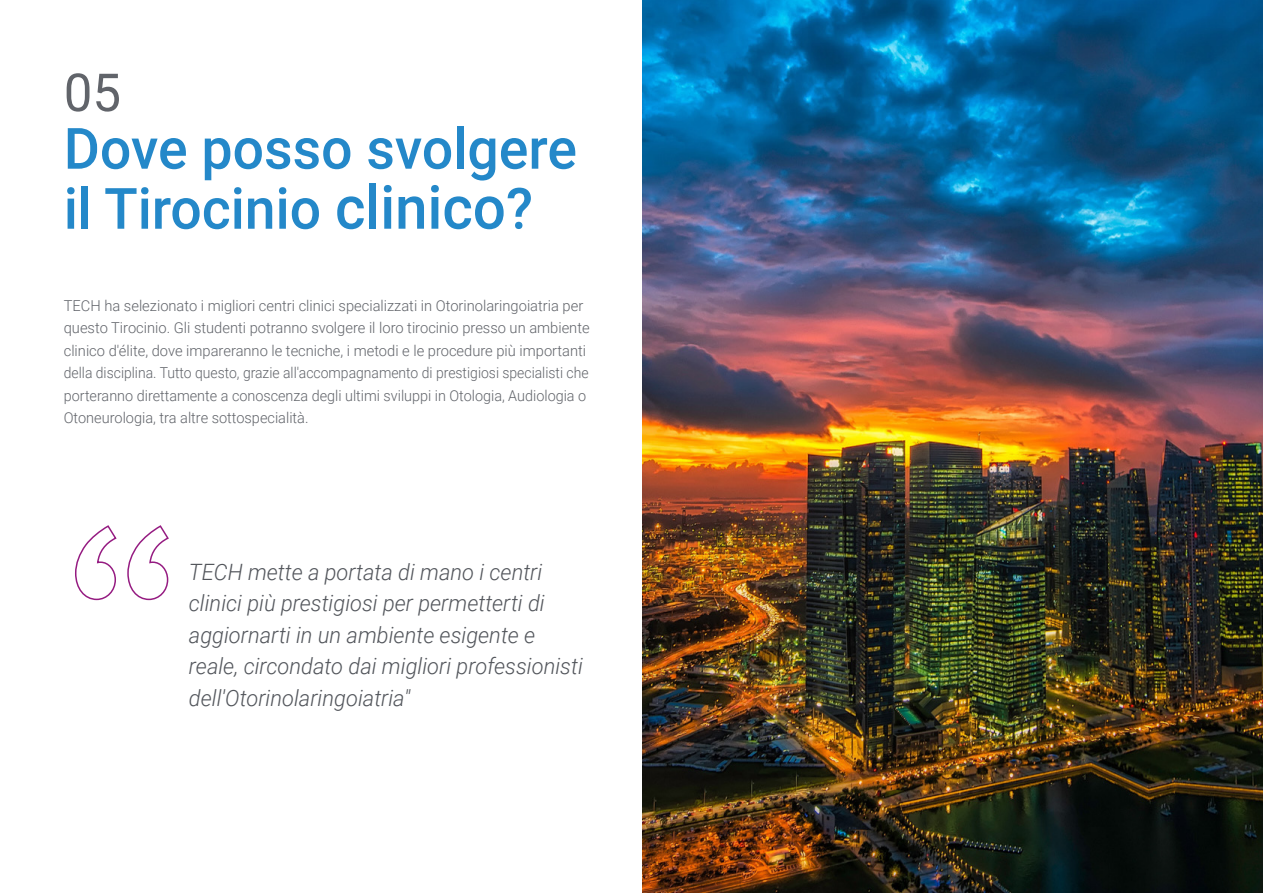
<style>
.page{position:relative;width:1263px;height:893px;background:#fff}
.page>*{position:absolute;margin:0;border:0;box-sizing:border-box;transform-origin:0 0}
.t1{font:500 57px/60px "Roboto";color:#2488c9}
.t2{font:52.5px "Roboto";color:#61646a}
.t3{font:italic 300 22.5px/31.5px "Roboto";color:#52555b}
.t4{font:300 15px/22.5px "Roboto";color:#61646a}
.s1{font-size:60px}
</style>
<div class="page">
<img style="left:642px;top:0;width:621px;height:893px">
<svg style="left:75px;top:525px;width:94px;height:76px"></svg>
<h2 class="t2" style="left:64px;top:56px;width:59px">05</h2>
<h1 class="t1" style="left:64px;top:116px;width:515px">Dove posso svolgere il Tirocinio <span class="s1">clinico</span>?</h1>
<p class="t4" style="left:64px;top:293px;width:527px">TECH ha selezionato i migliori centri clinici specializzati in Otorinolaringoiatria per questo Tirocinio. Gli studenti potranno svolgere il loro tirocinio presso un ambiente clinico d'élite, dove impareranno le tecniche, i metodi e le procedure più importanti della disciplina. Tutto questo, grazie all'accompagnamento di prestigiosi specialisti che porteranno direttamente a conoscenza degli ultimi sviluppi in Otologia, Audiologia o Otoneurologia, tra altre sottospecialità.</p>
<h3 class="t3" style="left:189px;top:555px;width:395px">TECH mette a portata di mano i centri clinici più prestigiosi per permetterti di aggiornarti in un ambiente esigente e reale, circondato dai migliori professionisti dell'Otorinolaringoiatria"</h3>
</div>
